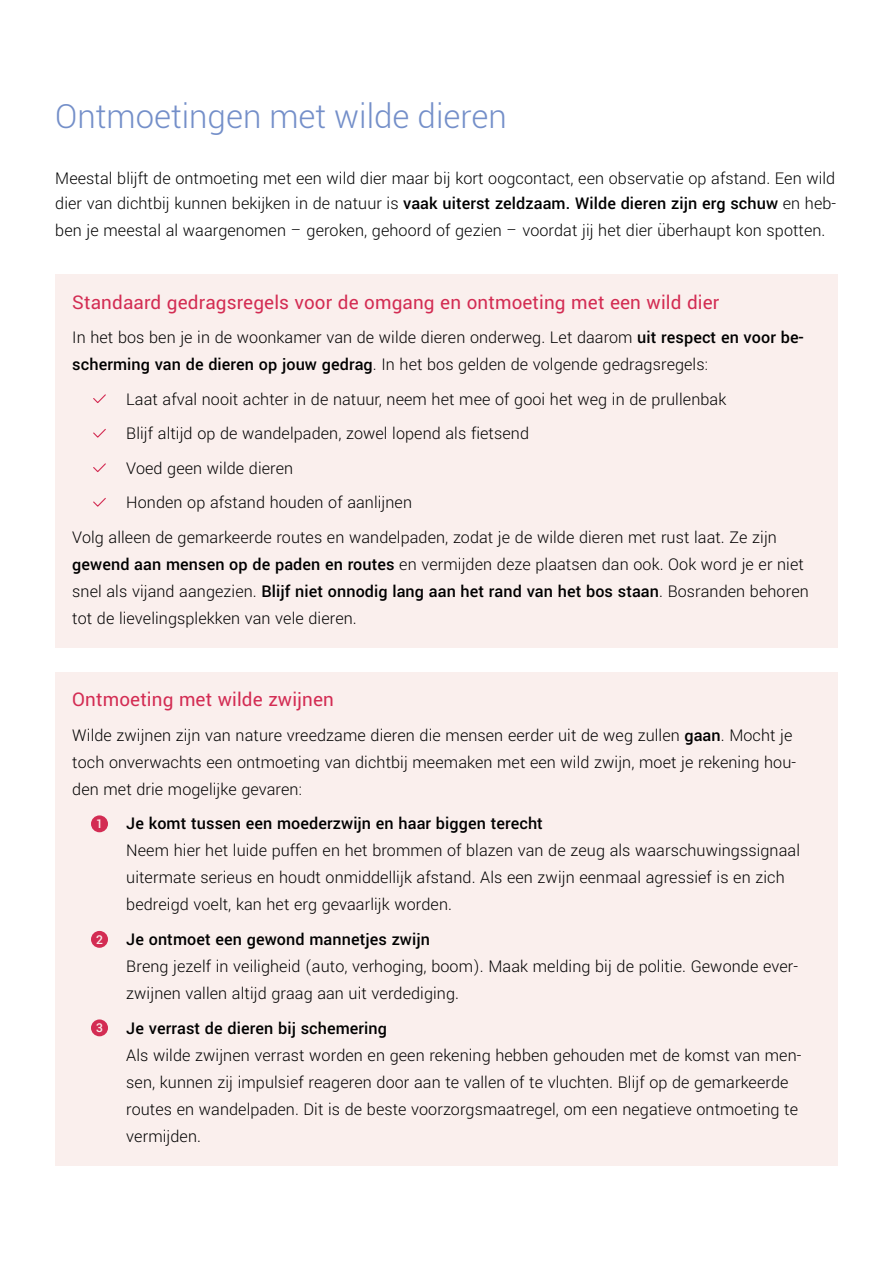
<style>
.page{position:relative;width:893px;height:1263px;background:#fff}
.page>*{position:absolute;margin:0;border:0;box-sizing:border-box;transform-origin:0 0}
.t1{font:300 33px "Roboto";color:#748fc9}
.t2{font:21px "Yantramanav";letter-spacing:.005em;color:#d32c53}
.t3{font:300 18px/27px "Yantramanav";letter-spacing:.005em;color:#000}
.t4{font:500 18px "Yantramanav";letter-spacing:.005em;color:#000}
.t5{font:500 13.5px "Yantramanav";color:#faedec}
.s1{font-weight:500}
</style>
<div class="page">
<div style="left:55px;top:274px;width:783px;height:373px;background:#faefed"></div>
<svg style="left:93px;top:394px;width:13px;height:9px"></svg>
<svg style="left:93px;top:428px;width:13px;height:10px"></svg>
<svg style="left:93px;top:463px;width:13px;height:10px"></svg>
<svg style="left:93px;top:498px;width:13px;height:9px"></svg>
<div style="left:55px;top:672px;width:783px;height:493px;background:#faefed"></div>
<div style="left:91px;top:815px;width:17px;height:17px;background:#d32c53;border-radius:50%"></div>
<div style="left:91px;top:931px;width:17px;height:17px;background:#d32c53;border-radius:50%"></div>
<div style="left:91px;top:1019px;width:17px;height:17px;background:#d32c53;border-radius:50%"></div>
<h1 class="t1" style="left:55px;top:93px;width:453px">Ontmoetingen met wilde dieren</h1>
<p class="t3" style="left:55px;top:165px;width:782px;line-height:26.2px;text-align:justify">Meestal blijft de ontmoeting met een wild dier maar bij kort oogcontact, een observatie op afstand. Een wild dier van dichtbij kunnen bekijken in de natuur is <span class="s1">vaak uiterst zeldzaam. Wilde dieren zijn erg schuw</span> en heb&shy;ben je meestal al waargenomen – geroken, gehoord of gezien – voordat jij het dier überhaupt kon spotten.</p>
<p class="t2" style="left:72px;top:289px;width:649px">Standaard gedragsregels voor de omgang en ontmoeting met een wild dier</p>
<p class="t3" style="left:72px;top:324px;width:733px">In het bos ben je in de woonkamer van de wilde dieren onderweg. Let daarom <span class="s1">uit respect en voor be&shy;scherming van de dieren op jouw gedrag</span>. In het bos gelden de volgende gedragsregels:</p>
<p class="t3" style="left:126px;top:386px;width:601px">Laat afval nooit achter in de natuur, neem het mee of gooi het weg in de prullenbak</p>
<p class="t3" style="left:126px;top:420px;width:404px">Blijf altijd op de wandelpaden, zowel lopend als fietsend</p>
<p class="t3" style="left:126px;top:455px;width:169px">Voed geen wilde dieren</p>
<p class="t3" style="left:126px;top:489px;width:287px">Honden op afstand houden of aanlijnen</p>
<p class="t3" style="left:72px;top:524px;width:706px">Volg alleen de gemarkeerde routes en wandelpaden, zodat je de wilde dieren met rust laat. Ze zijn</p>
<p class="t3" style="left:72px;top:551px;width:738px"><span class="s1">gewend aan mensen op de paden en routes</span> en vermijden deze plaatsen dan ook. Ook word je er niet snel als vijand aangezien. <span class="s1">Blijf niet onnodig lang aan het rand van het bos staan</span>. Bosranden behoren tot de lievelingsplekken van vele dieren.</p>
<p class="t2" style="left:72px;top:687px;width:263px">Ontmoeting met wilde zwijnen</p>
<p class="t3" style="left:72px;top:722px;width:725px">Wilde zwijnen zijn van nature vreedzame dieren die mensen eerder uit de weg zullen <span class="s1">gaan</span>. Mocht je toch onverwachts een ontmoeting van dichtbij meemaken met een wild zwijn, moet je rekening hou&shy;den met drie mogelijke gevaren:</p>
<p class="t4" style="left:126px;top:813px;width:418px">Je komt tussen een moederzwijn en haar biggen terecht</p>
<p class="t3" style="left:126px;top:837px;width:675px">Neem hier het luide puffen en het brommen of blazen van de zeug als waarschuwingssignaal uitermate serieus en houdt onmiddellijk afstand. Als een zwijn eenmaal agressief is en zich bedreigd voelt, kan het erg gevaarlijk worden.</p>
<p class="t4" style="left:126px;top:928px;width:305px">Je ontmoet een gewond mannetjes zwijn</p>
<p class="t3" style="left:126px;top:953px;width:673px">Breng jezelf in veiligheid (auto, verhoging, boom). Maak melding bij de politie. Gewonde ever&shy;zwijnen vallen altijd graag aan uit verdediging.</p>
<p class="t4" style="left:126px;top:1017px;width:262px">Je verrast de dieren bij schemering</p>
<p class="t3" style="left:126px;top:1041px;width:677px">Als wilde zwijnen verrast worden en geen rekening hebben gehouden met de komst van men&shy;sen, kunnen zij impulsief reageren door aan te vallen of te vluchten. Blijf op de gemarkeerde routes en wandelpaden. Dit is de beste voorzorgsmaatregel, om een negatieve ontmoeting te vermijden.</p>
<p class="t5" style="left:96px;top:816px;width:8px">1</p>
<p class="t5" style="left:96px;top:931px;width:8px">2</p>
<p class="t5" style="left:96px;top:1020px;width:8px">3</p>
</div>
